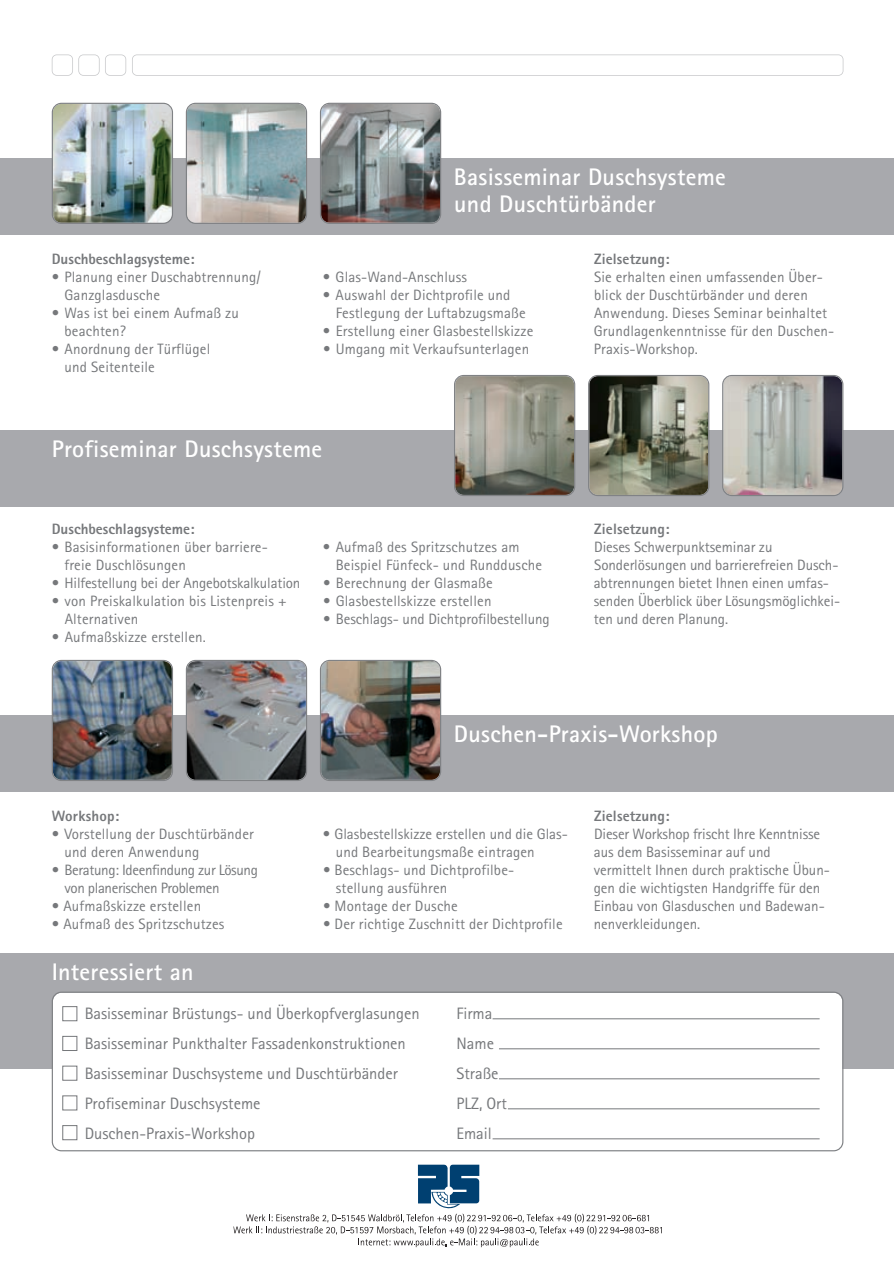
<style>
.page{position:relative;width:894px;height:1263px;background:#fff}
.page>*{position:absolute;margin:0;border:0;box-sizing:border-box;transform-origin:0 0}
.t1{font:700 24px/27px "Rotis Sans Serif";letter-spacing:.01em;color:#fff}
.t2{font:16.5px/30px "Rotis Sans Serif";color:#76787b}
.t3{font:15px/18px "Rotis Sans Serif";letter-spacing:.01em;color:#76787b}
.t4{font:800 15px "Rotis Sans Serif";color:#76787b}
.t5{font:15px/18px "Rotis Sans Serif";letter-spacing:-.025em;color:#76787b}
.t6{font:15px "Rotis Sans Serif";letter-spacing:-.01em;color:#76787b}
</style>
<div class="page">
<div style="left:0;top:430px;width:893px;height:77px;background:#a8a9ad"></div>
<svg style="left:454px;top:375px;width:121px;height:121px"></svg>
<svg style="left:722px;top:375px;width:121px;height:121px"></svg>
<svg style="left:588px;top:375px;width:121px;height:121px"></svg>
<div style="left:0;top:158px;width:893px;height:77px;background:#a8a9ad"></div>
<img style="left:52px;top:103px;width:121px;height:121px">
<svg style="left:320px;top:103px;width:121px;height:121px"></svg>
<svg style="left:186px;top:103px;width:121px;height:121px"></svg>
<div style="left:0;top:715px;width:893px;height:77px;background:#a8a9ad"></div>
<img style="left:52px;top:660px;width:121px;height:121px">
<img style="left:320px;top:660px;width:121px;height:121px">
<svg style="left:186px;top:660px;width:121px;height:121px"></svg>
<div style="left:0;top:953px;width:893px;height:115px;background:#a8a9ad"></div>
<svg style="left:52px;top:991px;width:791px;height:160px"></svg>
<hr style="left:492px;top:1018px;width:327px;height:1px;background:#76787b">
<hr style="left:498px;top:1048px;width:321px;height:1px;background:#76787b">
<hr style="left:498px;top:1078px;width:321px;height:1px;background:#76787b">
<hr style="left:507px;top:1108px;width:312px;height:1px;background:#76787b">
<hr style="left:492px;top:1138px;width:327px;height:1px;background:#76787b">
<svg style="left:132px;top:54px;width:711px;height:22px"></svg>
<svg style="left:52px;top:54px;width:74px;height:22px"></svg>
<div style="left:62px;top:1006px;width:15px;height:15px;border:1px solid #76787b"></div>
<div style="left:62px;top:1036px;width:15px;height:15px;border:1px solid #76787b"></div>
<div style="left:62px;top:1066px;width:15px;height:14px;border:1px solid #76787b"></div>
<div style="left:62px;top:1095px;width:15px;height:15px;border:1px solid #76787b"></div>
<div style="left:62px;top:1125px;width:15px;height:15px;border:1px solid #76787b"></div>
<svg style="left:233px;top:1164px;width:428px;height:83px"></svg>
<p class="t4" style="left:52px;top:254px;width:144px">Duschbeschlagsysteme:</p>
<p class="t3" style="left:64px;top:269px;width:198px;text-indent:-13px">• Planung einer Duschabtrennung/<br>Ganzglasdusche</p>
<p class="t3" style="left:65px;top:305px;width:176px;text-indent:-13px">• Was ist bei einem Aufmaß zu beachten?</p>
<p class="t3" style="left:65px;top:341px;width:147px;text-indent:-13px">• Anordnung der Türflügel und Seitenteile</p>
<h1 class="t1" style="left:454px;top:165px;width:273px">Basisseminar Duschsysteme und Duschtürbänder</h1>
<p class="t3" style="left:323px;top:269px;width:146px">• Glas-Wand-Anschluss</p>
<p class="t3" style="left:335px;top:287px;width:191px;text-indent:-13px">• Auswahl der Dichtprofile und<br>Festlegung der Luftabzugsmaße</p>
<p class="t3" style="left:323px;top:323px;width:212px">• Erstellung einer Glasbestellskizze</p>
<p class="t3" style="left:323px;top:341px;width:207px">• Umgang mit Verkaufsunterlagen</p>
<p class="t4" style="left:593px;top:254px;width:77px">Zielsetzung:</p>
<p class="t3" style="left:593px;top:269px;width:242px">Sie erhalten einen umfassenden Über&shy;blick der Duschtürbänder und deren Anwendung. Dieses Seminar beinhaltet Grundlagenkenntnisse für den Duschen-Praxis-Workshop.</p>
<h1 class="t1" style="left:52px;top:437px;width:272px">Profiseminar Duschsysteme</h1>
<p class="t4" style="left:52px;top:524px;width:144px">Duschbeschlagsysteme:</p>
<p class="t3" style="left:64px;top:539px;width:205px;text-indent:-13px">• Basisinformationen über barriere&shy;freie Duschlösungen</p>
<p class="t6" style="left:52px;top:578px;width:250px">• Hilfestellung bei der Angebotskalkulation</p>
<p class="t3" style="left:65px;top:593px;width:223px;text-indent:-13px">• von Preiskalkulation bis Listenpreis +<br>Alternativen</p>
<p class="t3" style="left:52px;top:629px;width:155px">• Aufmaßskizze erstellen.</p>
<p class="t3" style="left:335px;top:539px;width:208px;text-indent:-13px">• Aufmaß des Spritzschutzes am<br>Beispiel Fünfeck- und Runddusche</p>
<p class="t3" style="left:323px;top:575px;width:171px">• Berechnung der Glasmaße</p>
<p class="t3" style="left:323px;top:593px;width:170px">• Glasbestellskizze erstellen</p>
<p class="t3" style="left:323px;top:611px;width:228px">• Beschlags- und Dichtprofilbestellung</p>
<p class="t4" style="left:594px;top:524px;width:77px">Zielsetzung:</p>
<p class="t3" style="left:593px;top:539px;width:248px">Dieses Schwerpunktseminar zu Sonderlösungen und barrierefreien Dusch&shy;abtrennungen bietet Ihnen einen umfas&shy;senden Überblick über Lösungsmöglichkei&shy;ten und deren Planung.</p>
<p class="t4" style="left:52px;top:811px;width:69px">Workshop:</p>
<p class="t3" style="left:64px;top:826px;width:191px;text-indent:-13px">• Vorstellung der Duschtürbänder und deren Anwendung</p>
<p class="t5" style="left:65px;top:862px;width:195px;text-indent:-13px">• Beratung: Ideenfindung zur Lösung von planerischen Problemen</p>
<p class="t3" style="left:52px;top:898px;width:151px">• Aufmaßskizze erstellen</p>
<p class="t3" style="left:52px;top:916px;width:174px">• Aufmaß des Spritzschutzes</p>
<h1 class="t1" style="left:454px;top:722px;width:265px">Duschen-Praxis-Workshop</h1>
<p class="t3" style="left:335px;top:826px;width:233px;text-indent:-13px">• Glasbestellskizze erstellen und die Glas&shy;und Bearbeitungsmaße eintragen</p>
<p class="t3" style="left:335px;top:862px;width:180px;text-indent:-13px">• Beschlags- und Dichtprofilbe&shy;stellung ausführen</p>
<p class="t3" style="left:323px;top:898px;width:136px">• Montage der Dusche</p>
<p class="t3" style="left:323px;top:916px;width:241px">• Der richtige Zuschnitt der Dichtprofile</p>
<p class="t4" style="left:594px;top:811px;width:77px">Zielsetzung:</p>
<p class="t3" style="left:593px;top:826px;width:238px">Dieser Workshop frischt Ihre Kenntnisse aus dem Basisseminar auf und vermittelt Ihnen durch praktische Übun&shy;gen die wichtigsten Handgriffe für den Einbau von Glasduschen und Badewan&shy;nenverkleidungen.</p>
<h1 class="t1" style="left:52px;top:960px;width:143px">Interessiert an</h1>
<p class="t2" style="left:85px;top:1000px;width:336px">Basisseminar Brüstungs- und Überkopfverglasungen Basisseminar Punkthalter Fassadenkonstruktionen Basisseminar Duschsysteme und Duschtürbänder Profiseminar Duschsysteme Duschen-Praxis-Workshop</p>
<p class="t2" style="left:456px;top:1000px;width:52px">Firma<br>Name<br>Straße<br>PLZ, Ort<br>Email</p>
</div>
